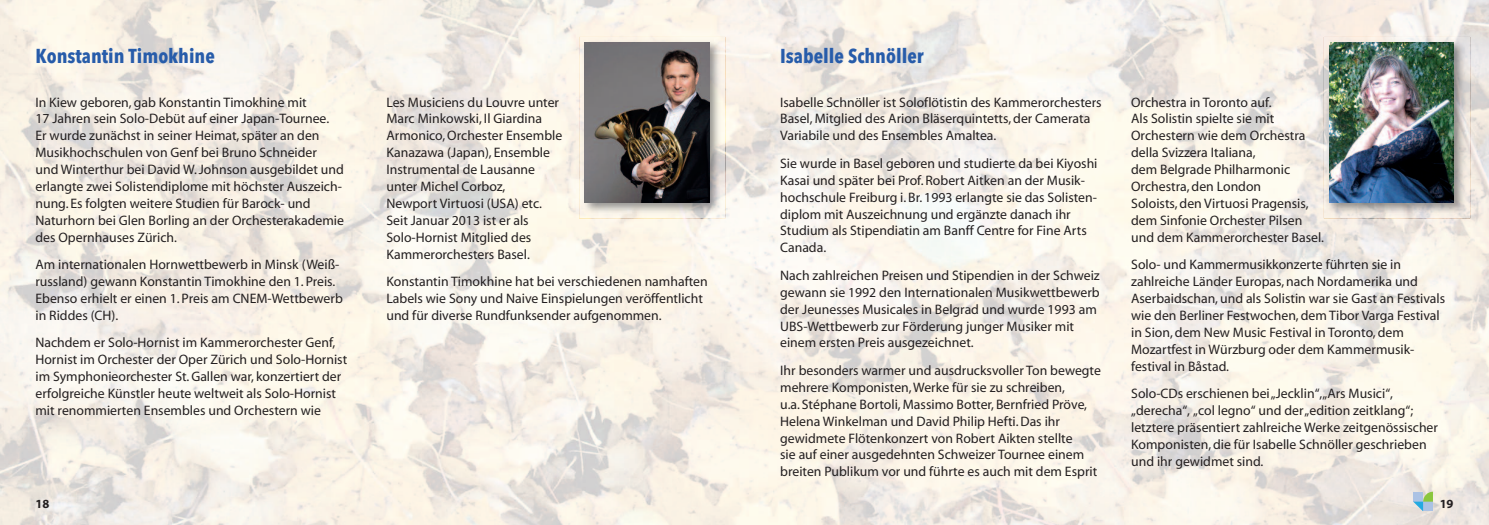
<style>
.page{position:relative;width:1489px;height:525px;background:#fff}
.page>*{position:absolute;margin:0;border:0;box-sizing:border-box;transform-origin:0 0}
.t1{font:700 20px "Avenir Next Condensed";color:#275caa}
.t2{font:13.75px/16.9px "Myriad";color:#231f20}
.t3{font:700 12.5px "Myriad Pro";color:#231f20}
</style>
<div class="page">
<img style="left:0;top:0;width:1488px;height:524px">
<svg style="left:1412px;top:491px;width:20px;height:20px"></svg>
<img style="left:1323px;top:37px;width:146px;height:181px">
<img style="left:579px;top:37px;width:146px;height:181px">
<h1 class="t1" style="left:35px;top:43px;width:181px">Konstantin Timokhine</h1>
<p class="t2" style="left:35px;top:95px;width:310px">In Kiew geboren, gab Konstantin Timokhine mit<br>17 Jahren sein Solo-Debüt auf einer Japan-Tournee.<br>Er wurde zunächst in seiner Heimat,später an den Musikhochschulen von Genf bei Bruno Schneider<br>und Winterthur bei David W.Johnson ausgebildet und erlangte zwei Solistendiplome mit höchster Auszeich&shy;nung. Es folgten weitere Studien für Barock- und Naturhorn bei Glen Borling an der Orchesterakademie des Opernhauses Zürich.</p>
<p class="t2" style="left:35px;top:257px;width:309px">Am internationalen Hornwettbewerb in Minsk (Weiß&shy;russland) gewann Konstantin Timokhine den 1. Preis.<br>Ebenso erhielt er einen 1. Preis am CNEM-Wettbewerb in Riddes (CH).</p>
<p class="t2" style="left:35px;top:335px;width:313px">Nachdem er Solo-Hornist im Kammerorchester Genf, Hornist im Orchester der Oper Zürich und Solo-Hornist im Symphonieorchester St.Gallen war, konzertiert der erfolgreiche Künstler heute weltweit als Solo-Hornist mit renommierten Ensembles und Orchestern wie</p>
<p class="t2" style="left:386px;top:95px;width:177px">Les Musiciens du Louvre unter<br>Marc Minkowski, Il Giardina<br>Armonico,Orchester Ensemble<br>Kanazawa (Japan), Ensemble<br>Instrumental de Lausanne unter Michel Corboz,<br>Newport Virtuosi (USA) etc.<br>Seit Januar 2013 ist er als<br>Solo-Hornist Mitglied des<br>Kammerorchesters Basel.</p>
<p class="t2" style="left:386px;top:274px;width:323px">Konstantin Timokhine hat bei verschiedenen namhaften<br>Labels wie Sony und Naive Einspielungen veröffentlicht und für diverse Rundfunksender aufgenommen.</p>
<h1 class="t1" style="left:780px;top:43px;width:145px">Isabelle Schnöller</h1>
<p class="t2" style="left:780px;top:95px;width:323px">Isabelle Schnöller ist Soloflötistin des Kammerorchesters<br>Basel, Mitglied des Arion Bläserquintetts, der Camerata<br>Variabile und des Ensembles Amaltea.</p>
<p class="t2" style="left:780px;top:156px;width:319px">Sie wurde in Basel geboren und studierte da bei Kiyoshi Kasai und später bei Prof. Robert Aitken an der Musik&shy;hochschule Freiburg i. Br. 1993 erlangte sie das Solisten&shy;diplom mit Auszeichnung und ergänzte danach ihr Studium als Stipendiatin am Banff Centre for Fine Arts Canada.</p>
<p class="t2" style="left:780px;top:268px;width:321px">Nach zahlreichen Preisen und Stipendien in der Schweiz gewann sie 1992 den Internationalen Musikwettbewerb der Jeunesses Musicales in Belgrad und wurde 1993 am UBS-Wettbewerb zur Förderung junger Musiker mit einem ersten Preis ausgezeichnet.</p>
<p class="t2" style="left:780px;top:363px;width:322px">Ihr besonders warmer und ausdrucksvoller Ton bewegte mehrere Komponisten,Werke für sie zu schreiben,<br>u.a. Stéphane Bortoli, Massimo Botter, Bernfried Pröve, Helena Winkelman und David Philip Hefti.Das ihr gewidmete Flötenkonzert von Robert Aikten stellte<br>sie auf einer ausgedehnten Schweizer Tournee einem breiten Publikum vor und führte es auch mit dem Esprit</p>
<p class="t2" style="left:1131px;top:95px;width:194px">Orchestra in Toronto auf.<br>Als Solistin spielte sie mit<br>Orchestern wie dem Orchestra della Svizzera Italiana,<br>dem Belgrade Philharmonic<br>Orchestra, den London<br>Soloists, den Virtuosi Pragensis, dem Sinfonie Orchester Pilsen und dem Kammerorchester Basel.</p>
<p class="t2" style="left:1131px;top:257px;width:315px">Solo- und Kammermusikkonzerte führten sie in zahlreiche Länder Europas, nach Nordamerika und Aserbaidschan, und als Solistin war sie Gast an Festivals wie den Berliner Festwochen, dem Tibor Varga Festival in Sion, dem New Music Festival in Toronto, dem Mozartfest in Würzburg oder dem Kammermusik&shy;festival in Båstad.</p>
<p class="t2" style="left:1131px;top:386px;width:308px">Solo-CDs erschienen bei„Jecklin“,„Ars Musici“, „derecha“, „col legno“ und der„edition zeitklang“; letztere präsentiert zahlreiche Werke zeitgenössischer Komponisten, die für Isabelle Schnöller geschrieben und ihr gewidmet sind.</p>
<p class="t3" style="left:35px;top:499px;width:15px">18</p>
<p class="t3" style="left:1439px;top:499px;width:15px">19</p>
</div>
